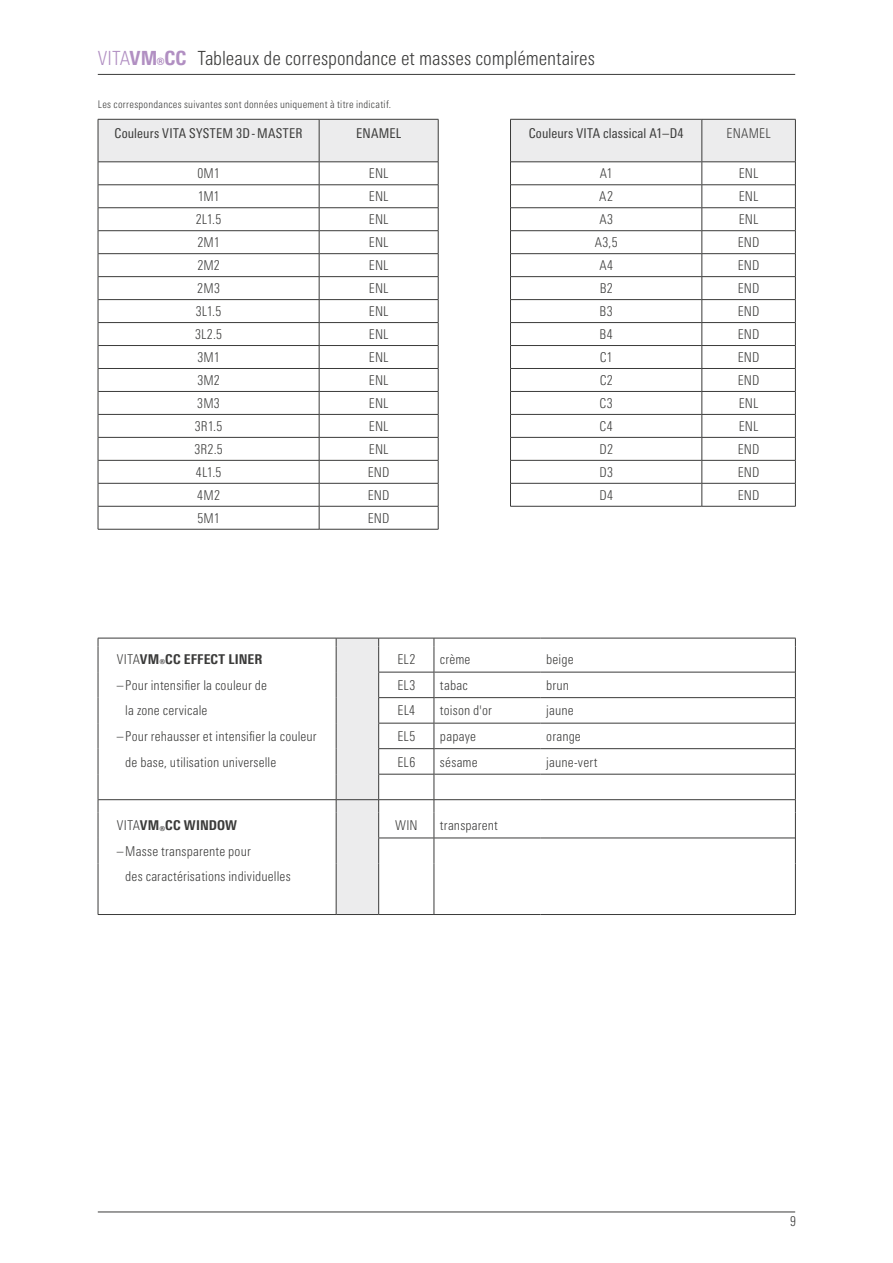
<style>
.page{position:relative;width:893px;height:1263px;background:#fff}
.page>*{position:absolute;margin:0;border:0;box-sizing:border-box;transform-origin:0 0}
.t1{font:300 condensed 19.5px "Univers Next Pro";letter-spacing:-.005em;color:#3b3b3a}
.t2{font:800 condensed 19.5px "Univers Next Pro";color:#b18fc2}
.t3{font:300 condensed 13.5px/25.5px "Univers Next Pro";letter-spacing:.01em;color:#3b3b3a}
.t4{font:condensed 13.5px "Univers Next Pro";letter-spacing:.015em;color:#3b3b3a}
.t5{font:800 condensed 13.5px "Univers Next Pro";letter-spacing:.01em;color:#3b3b3a}
.t6{font:300 condensed 10.5px "Univers Next Pro";letter-spacing:.025em;color:#3b3b3a}
.s1{font-weight:300}
.s2{color:#4f4e4e}
</style>
<div class="page">
<hr style="left:98px;top:74px;width:697px;height:1px;background:#3b3b3a">
<hr style="left:98px;top:1212px;width:697px;height:1px;background:#3b3b3a">
<hr style="left:98px;top:529px;width:221px;height:1px;background:#3b3b3a">
<svg style="left:98px;top:119px;width:341px;height:410px"></svg>
<hr style="left:319px;top:529px;width:119px;height:1px;background:#3b3b3a">
<hr style="left:510px;top:506px;width:192px;height:1px;background:#3b3b3a">
<svg style="left:510px;top:119px;width:286px;height:387px"></svg>
<hr style="left:702px;top:506px;width:94px;height:1px;background:#3b3b3a">
<hr style="left:98px;top:638px;width:238px;height:1px;background:#3b3b3a">
<hr style="left:379px;top:638px;width:55px;height:1px;background:#3b3b3a">
<hr style="left:434px;top:638px;width:106px;height:1px;background:#3b3b3a">
<hr style="left:540px;top:638px;width:256px;height:1px;background:#3b3b3a">
<hr style="left:378px;top:672px;width:56px;height:1px;background:#3b3b3a">
<hr style="left:434px;top:672px;width:106px;height:1px;background:#3b3b3a">
<hr style="left:540px;top:672px;width:255px;height:1px;background:#3b3b3a">
<hr style="left:378px;top:697px;width:56px;height:1px;background:#3b3b3a">
<hr style="left:434px;top:697px;width:106px;height:1px;background:#3b3b3a">
<hr style="left:540px;top:697px;width:255px;height:1px;background:#3b3b3a">
<hr style="left:378px;top:723px;width:56px;height:1px;background:#3b3b3a">
<hr style="left:434px;top:723px;width:106px;height:1px;background:#3b3b3a">
<hr style="left:540px;top:723px;width:255px;height:1px;background:#3b3b3a">
<hr style="left:378px;top:748px;width:56px;height:1px;background:#3b3b3a">
<hr style="left:434px;top:748px;width:106px;height:1px;background:#3b3b3a">
<hr style="left:540px;top:748px;width:255px;height:1px;background:#3b3b3a">
<hr style="left:378px;top:774px;width:56px;height:1px;background:#3b3b3a">
<hr style="left:434px;top:774px;width:106px;height:1px;background:#3b3b3a">
<hr style="left:540px;top:774px;width:255px;height:1px;background:#3b3b3a">
<hr style="left:98px;top:799px;width:238px;height:1px;background:#3b3b3a">
<hr style="left:379px;top:799px;width:55px;height:1px;background:#3b3b3a">
<hr style="left:434px;top:799px;width:106px;height:1px;background:#3b3b3a">
<hr style="left:540px;top:799px;width:255px;height:1px;background:#3b3b3a">
<hr style="left:378px;top:838px;width:56px;height:1px;background:#3b3b3a">
<hr style="left:434px;top:838px;width:106px;height:1px;background:#3b3b3a">
<hr style="left:540px;top:838px;width:255px;height:1px;background:#3b3b3a">
<svg style="left:98px;top:638px;width:1px;height:276px"></svg>
<hr style="left:98px;top:914px;width:238px;height:1px;background:#3b3b3a">
<hr style="left:336px;top:914px;width:43px;height:1px;background:#3b3b3a">
<div style="left:336px;top:638px;width:43px;height:276px;background:#ececed"></div>
<hr style="left:379px;top:914px;width:55px;height:1px;background:#3b3b3a">
<svg style="left:434px;top:638px;width:1px;height:276px"></svg>
<hr style="left:434px;top:914px;width:106px;height:1px;background:#3b3b3a">
<svg style="left:795px;top:638px;width:1px;height:276px"></svg>
<hr style="left:540px;top:914px;width:256px;height:1px;background:#3b3b3a">
<h1 class="t2" style="left:98px;top:46px;width:90px"><span class="s1">VITA</span>VM®CC</h1>
<h1 class="t1" style="left:198px;top:47px;width:399px">Tableaux de correspondance et masses complémentaires</h1>
<p class="t6" style="left:98px;top:98px;width:295px">Les correspondances suivantes sont données uniquement à titre indicatif.</p>
<p class="t4" style="left:115px;top:125px;width:190px">Couleurs VITA SYSTEM 3D-MASTER</p>
<p class="t4" style="left:356px;top:125px;width:47px">ENAMEL</p>
<p class="t3" style="left:197px;top:161px;width:24px">0M1</p>
<p class="t3" style="left:369px;top:161px;width:21px">ENL</p>
<p class="t3" style="left:198px;top:184px;width:23px">1M1</p>
<p class="t3" style="left:369px;top:184px;width:21px">ENL</p>
<p class="t3" style="left:196px;top:207px;width:27px">2L1.5</p>
<p class="t3" style="left:369px;top:207px;width:21px">ENL</p>
<p class="t3" style="left:198px;top:230px;width:24px">2M1</p>
<p class="t3" style="left:369px;top:230px;width:21px">ENL</p>
<p class="t3" style="left:197px;top:253px;width:24px">2M2</p>
<p class="t3" style="left:369px;top:253px;width:21px">ENL</p>
<p class="t3" style="left:197px;top:276px;width:24px">2M3</p>
<p class="t3" style="left:369px;top:276px;width:21px">ENL</p>
<p class="t3" style="left:196px;top:299px;width:27px">3L1.5</p>
<p class="t3" style="left:369px;top:299px;width:21px">ENL</p>
<p class="t3" style="left:195px;top:322px;width:29px">3L2.5</p>
<p class="t3" style="left:369px;top:322px;width:21px">ENL</p>
<p class="t3" style="left:198px;top:344px;width:24px">3M1</p>
<p class="t3" style="left:369px;top:344px;width:21px">ENL</p>
<p class="t3" style="left:197px;top:367px;width:24px">3M2</p>
<p class="t3" style="left:369px;top:367px;width:21px">ENL</p>
<p class="t3" style="left:197px;top:390px;width:24px">3M3</p>
<p class="t3" style="left:369px;top:390px;width:21px">ENL</p>
<p class="t3" style="left:195px;top:413px;width:29px">3R1.5</p>
<p class="t3" style="left:369px;top:413px;width:21px">ENL</p>
<p class="t3" style="left:194px;top:436px;width:30px">3R2.5</p>
<p class="t3" style="left:369px;top:436px;width:21px">ENL</p>
<p class="t3" style="left:196px;top:459px;width:27px">4L1.5</p>
<p class="t3" style="left:368px;top:459px;width:23px">END</p>
<p class="t3" style="left:197px;top:482px;width:24px">4M2</p>
<p class="t3" style="left:368px;top:482px;width:23px">END</p>
<p class="t3" style="left:198px;top:505px;width:24px">5M1</p>
<p class="t3" style="left:368px;top:505px;width:23px">END</p>
<p class="t4" style="left:529px;top:125px;width:156px">Couleurs VITA classical A1–D4</p>
<p class="t3" style="left:726px;top:120px;width:46px">ENAMEL</p>
<p class="t3" style="left:600px;top:161px;width:14px">A1</p>
<p class="t3" style="left:739px;top:161px;width:21px">ENL</p>
<p class="t3" style="left:599px;top:184px;width:15px">A2</p>
<p class="t3" style="left:739px;top:184px;width:21px">ENL</p>
<p class="t3" style="left:599px;top:207px;width:15px">A3</p>
<p class="t3" style="left:739px;top:207px;width:21px">ENL</p>
<p class="t3" style="left:595px;top:230px;width:24px">A3,5</p>
<p class="t3" style="left:738px;top:230px;width:23px">END</p>
<p class="t3" style="left:599px;top:253px;width:15px">A4</p>
<p class="t3" style="left:738px;top:253px;width:23px">END</p>
<p class="t3" style="left:600px;top:276px;width:14px">B2</p>
<p class="t3" style="left:738px;top:276px;width:23px">END</p>
<p class="t3" style="left:600px;top:299px;width:15px">B3</p>
<p class="t3" style="left:738px;top:299px;width:23px">END</p>
<p class="t3" style="left:600px;top:322px;width:15px">B4</p>
<p class="t3" style="left:738px;top:322px;width:23px">END</p>
<p class="t3" style="left:600px;top:344px;width:14px">C1</p>
<p class="t3" style="left:738px;top:344px;width:23px">END</p>
<p class="t3" style="left:600px;top:367px;width:15px">C2</p>
<p class="t3" style="left:738px;top:367px;width:23px">END</p>
<p class="t3" style="left:600px;top:390px;width:15px">C3</p>
<p class="t3" style="left:739px;top:390px;width:21px">ENL</p>
<p class="t3" style="left:600px;top:413px;width:15px">C4</p>
<p class="t3" style="left:739px;top:413px;width:21px">ENL</p>
<p class="t3" style="left:599px;top:436px;width:15px">D2</p>
<p class="t3" style="left:738px;top:436px;width:23px">END</p>
<p class="t3" style="left:599px;top:459px;width:15px">D3</p>
<p class="t3" style="left:738px;top:459px;width:23px">END</p>
<p class="t3" style="left:599px;top:482px;width:15px">D4</p>
<p class="t3" style="left:738px;top:482px;width:23px">END</p>
<p class="t5" style="left:117px;top:651px;width:147px"><span class="s1">VITA</span>VM<span class="s2">®</span>CC EFFECT LINER</p>
<p class="t3" style="left:397px;top:647px;width:19px">EL2</p>
<p class="t3" style="left:440px;top:647px;width:32px">crème</p>
<p class="t3" style="left:546px;top:647px;width:29px">beige</p>
<p class="t3" style="left:117px;top:672px;width:152px">– Pour intensifier la couleur de</p>
<p class="t3" style="left:397px;top:672px;width:19px">EL3</p>
<p class="t3" style="left:440px;top:672px;width:29px">tabac</p>
<p class="t3" style="left:546px;top:672px;width:24px">brun</p>
<p class="t3" style="left:125px;top:698px;width:84px">la zone cervicale</p>
<p class="t3" style="left:398px;top:698px;width:19px">EL4</p>
<p class="t3" style="left:440px;top:698px;width:53px">toison d'or</p>
<p class="t3" style="left:546px;top:698px;width:29px">jaune</p>
<p class="t3" style="left:117px;top:723px;width:201px">– Pour rehausser et intensifier la couleur</p>
<p class="t3" style="left:397px;top:723px;width:19px">EL5</p>
<p class="t3" style="left:440px;top:723px;width:38px">papaye</p>
<p class="t3" style="left:546px;top:723px;width:36px">orange</p>
<p class="t3" style="left:125px;top:749px;width:152px">de base, utilisation universelle</p>
<p class="t3" style="left:397px;top:749px;width:19px">EL6</p>
<p class="t3" style="left:440px;top:749px;width:39px">sésame</p>
<p class="t3" style="left:546px;top:749px;width:53px">jaune-vert</p>
<p class="t5" style="left:117px;top:817px;width:122px"><span class="s1">VITA</span>VM<span class="s2">®</span>CC WINDOW</p>
<p class="t3" style="left:395px;top:813px;width:24px">WIN</p>
<p class="t3" style="left:440px;top:813px;width:59px">transparent</p>
<p class="t3" style="left:125px;top:838px;width:167px;text-indent:-9px">–Masse transparente pour<br>des caractérisations individuelles</p>
<p class="t3" style="left:790px;top:1209px;width:7px">9</p>
</div>
